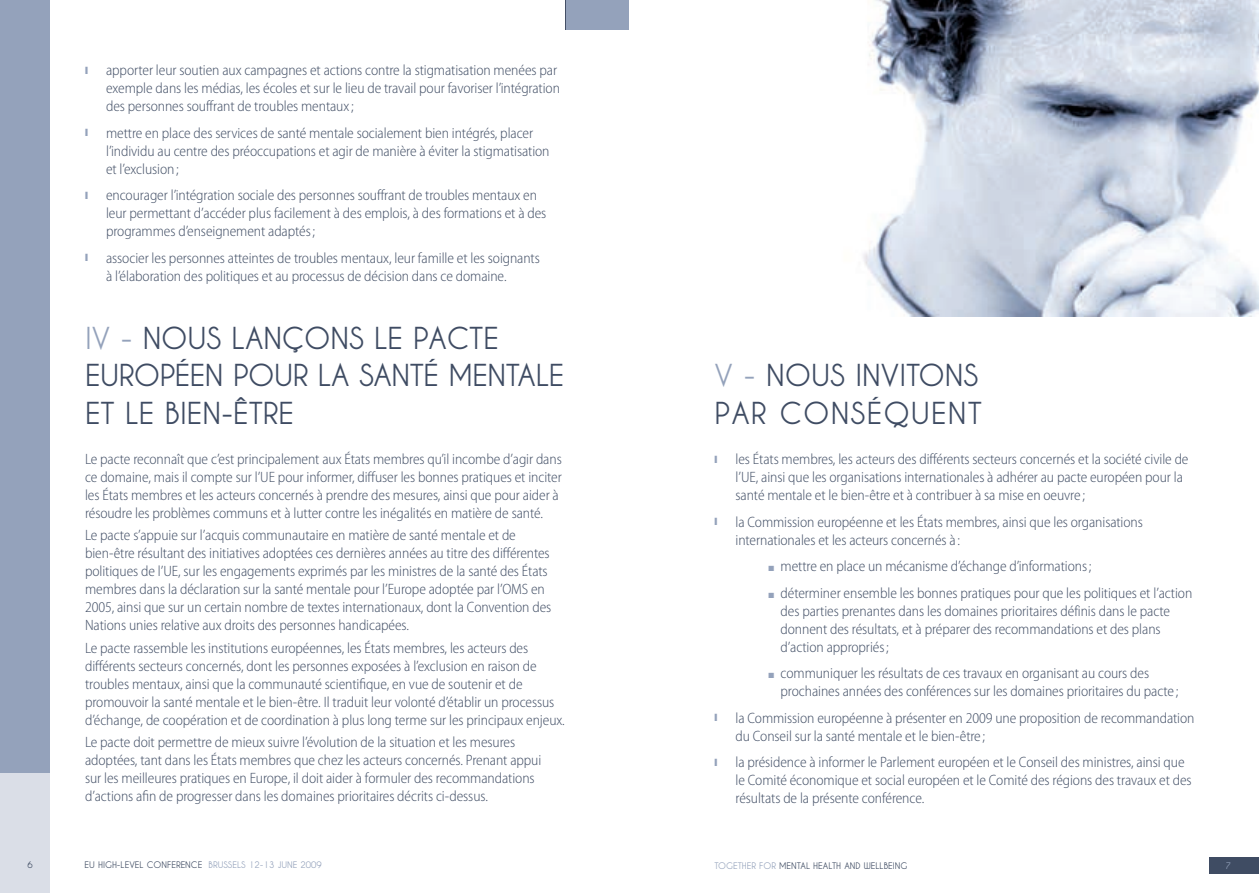
<style>
.page{position:relative;width:1259px;height:893px;background:#fff}
.page>*{position:absolute;margin:0;border:0;box-sizing:border-box;transform-origin:0 0}
.head{font:700 30px/37.5px "Caviar Dreams";letter-spacing:-.005em;color:#3f4c63}
.head-2{font:700 30px/37.5px "Caviar Dreams";letter-spacing:.04em;color:#3f4c63}
.body_def{font:300 semi-condensed 15px/18px "Myriad Pro";letter-spacing:-.005em;color:#3f4c63}
.retrait_6{font:300 semi-condensed 15px/18px "Myriad Pro";letter-spacing:-.005em;color:#3f4c63}
.t1{font:700 9px "Caviar Dreams";color:#3f4c63}
.t2{font:700 9px "Caviar Dreams";color:#94a2bb}
.s1{color:#94a2bb}
</style>
<div class="page">
<div style="left:0;top:0;width:50px;height:893px;background:#dadee7"></div>
<div style="left:566px;top:0;width:63px;height:30px;background:#94a2bb"></div>
<div style="left:1209px;top:857px;width:50px;height:17px;background:#3f4c63"></div>
<img style="left:863px;top:0;width:396px;height:316px">
<div style="left:0;top:0;width:50px;height:772px;background:#94a2bb"></div>
<p class="body_def" style="left:106px;top:61px;width:455px;text-indent:-21px"><span class="s1">❙</span> apporter leur soutien aux campagnes et actions contre la stigmatisation menées par exemple dans les médias, les écoles et sur le lieu de travail pour favoriser l’intégration des personnes souffrant de troubles mentaux;</p>
<p class="body_def" style="left:106px;top:124px;width:445px;text-indent:-21px"><span class="s1">❙</span> mettre en place des services de santé mentale socialement bien intégrés, placer l’individu au centre des préoccupations et agir de manière à éviter la stigmatisation et l’exclusion;</p>
<p class="body_def" style="left:106px;top:186px;width:442px;text-indent:-21px"><span class="s1">❙</span> encourager l’intégration sociale des personnes souffrant de troubles mentaux en leur permettant d’accéder plus facilement à des emplois, à des formations et à des programmes d’enseignement adaptés;</p>
<p class="body_def" style="left:106px;top:249px;width:435px;text-indent:-21px"><span class="s1">❙</span> associer les personnes atteintes de troubles mentaux, leur famille et les soignants à l’élaboration des politiques et au processus de décision dans ce domaine.</p>
<p class="head" style="left:85px;top:319px;width:481px"><span class="s1">IV -</span> NOUS LANÇONS LE PACTE<br>EUROPÉEN POUR LA SANTÉ MENTALE<br>ET LE BIEN-ÊTRE</p>
<p class="body_def" style="left:85px;top:450px;width:478px">Le pacte reconnaît que c’est principalement aux États membres qu’il incombe d’agir dans ce domaine, mais il compte sur l’UE pour informer, diffuser les bonnes pratiques et inciter les États membres et les acteurs concernés à prendre des mesures, ainsi que pour aider à résoudre les problèmes communs et à lutter contre les inégalités en matière de santé.</p>
<p class="body_def" style="left:85px;top:527px;width:466px">Le pacte s’appuie sur l’acquis communautaire en matière de santé mentale et de bien-être résultant des initiatives adoptées ces dernières années au titre des différentes politiques de l’UE, sur les engagements exprimés par les ministres de la santé des États membres dans la déclaration sur la santé mentale pour l’Europe adoptée par l’OMS</p>
<p class="body_def" style="left:85px;top:581px;width:468px;text-indent:446px">en<br>2005, ainsi que sur un certain nombre de textes internationaux, dont la Convention des<br>Nations unies relative aux droits des personnes handicapées.</p>
<p class="body_def" style="left:85px;top:639px;width:481px">Le pacte rassemble les institutions européennes, les États membres, les acteurs des différents secteurs concernés, dont les personnes exposées à l’exclusion en raison de troubles mentaux, ainsi que la communauté scientifique, en vue de soutenir et de promouvoir la santé mentale et le bien-être. I l traduit leur volonté d’établir un processus d’échange, de coopération et de coordination à plus long terme sur les principaux enjeux.</p>
<p class="body_def" style="left:85px;top:733px;width:458px">Le pacte doit permettre de mieux suivre l’évolution de la situation et les mesures adoptées, tant dans les États membres que chez les acteurs concernés. Prenant appui sur les meilleures pratiques en Europe, il doit aider à formuler des recommandations d’actions afin de progresser dans les domaines prioritaires décrits ci-dessus.</p>
<p class="head-2" style="left:714px;top:356px;width:269px"><span class="s1">V -</span> NOUS INVITONS<br>PAR CONSÉQUENT</p>
<p class="body_def" style="left:735px;top:451px;width:454px;text-indent:-21px"><span class="s1">❙</span> les États membres, les acteurs des différents secteurs concernés et la société civile de l’UE, ainsi que les organisations internationales à adhérer au pacte européen pour la santé mentale et le bien-être et à contribuer à sa mise en oeuvre ;</p>
<p class="body_def" style="left:735px;top:513px;width:409px;text-indent:-21px"><span class="s1">❙</span> la Commission européenne et les États membres, ainsi que les organisations internationales et les acteurs concernés à :</p>
<p class="retrait_6" style="left:768px;top:558px;width:324px"><span class="s1">■</span> mettre en place un mécanisme d’échange d’informations;</p>
<p class="retrait_6" style="left:780px;top:584px;width:413px;text-indent:-12px"><span class="s1">■</span> déterminer ensemble les bonnes pratiques pour que les politiques et l’action des parties prenantes dans les domaines prioritaires définis dans le pacte donnent des résultats, et à préparer des recommandations et des plans d’action appropriés;</p>
<p class="retrait_6" style="left:780px;top:665px;width:399px;text-indent:-12px"><span class="s1">■</span> communiquer les résultats de ces travaux en organisant au cours des prochaines années des conférences sur les domaines prioritaires du pacte ;</p>
<p class="body_def" style="left:735px;top:709px;width:460px;text-indent:-21px"><span class="s1">❙</span> la Commission européenne à présenter en 2009 une proposition de recommandation du Conseil sur la santé mentale et le bien-être ;</p>
<p class="body_def" style="left:735px;top:754px;width:458px;text-indent:-21px"><span class="s1">❙</span> la présidence à informer le Parlement européen et le Conseil des ministres, ainsi que le Comité économique et social européen et le Comité des régions des travaux et des résultats de la présente conférence.</p>
<p class="t1" style="left:28px;top:860px;width:7px">6</p>
<p class="t1" style="left:85px;top:860px;width:239px">EU HIGH-LEVEL CONFERENCE <span class="s1">BRUSSELS 12-13 JUNE 2009</span></p>
<p class="t1" style="left:714px;top:861px;width:193px"><span class="s1">TOGETHER FOR</span> MENTAL HEALTH AND WELLBEING</p>
<p class="t2" style="left:1226px;top:861px;width:7px">7</p>
</div>
